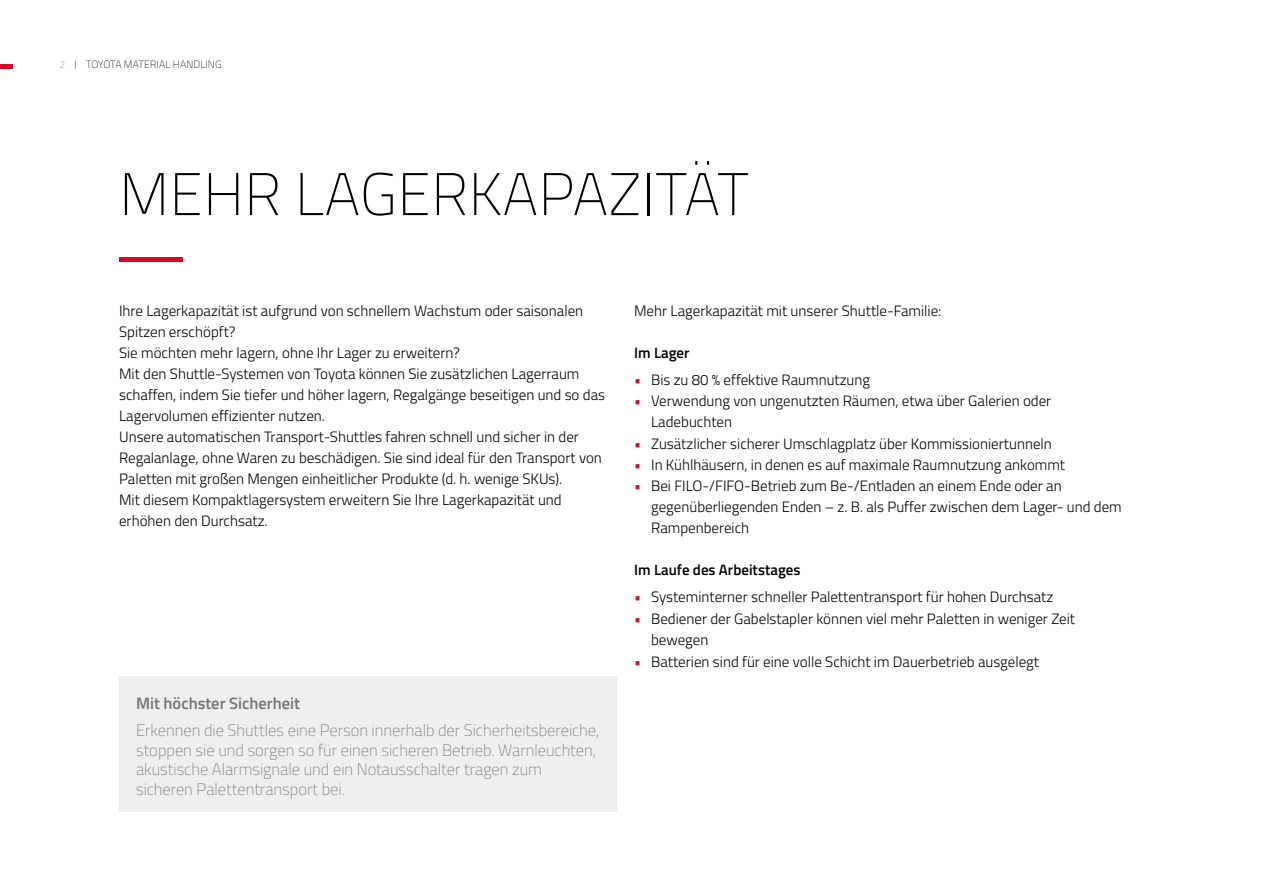
<style>
.page{position:relative;width:1263px;height:893px;background:#fff}
.page>*{position:absolute;margin:0;border:0;box-sizing:border-box;transform-origin:0 0}
.t1{font:100 60px "Titillium";letter-spacing:.01em;color:#000}
.t2{font:100 16.5px/19.8px "Titillium";color:#777375}
.t3{font:600 16.5px "Titillium";color:#777375}
.t4{font:300 15px/21px "Titillium";color:#000}
.t5{font:600 15px "Titillium";color:#000}
.t6{font:100 10.5px "Titillium Web";letter-spacing:.01em;color:#000}
.s1{font-family:"Titillium";font-weight:400;color:#c6c6c6}
.s2{font-size:8.4px}
.s3{font-weight:400;color:#d70926}
</style>
<div class="page">
<div style="left:0;top:64px;width:13px;height:5px;background:#d70926"></div>
<hr style="left:119px;top:258px;width:64px;height:4px;background:#d70926">
<div style="left:119px;top:677px;width:497px;height:135px;background:#efefef"></div>
<p class="t6" style="left:60px;top:57px;width:163px"><span class="s1">2</span> <span class="s2">|</span> TOYOTA MATERIAL HANDLING</p>
<h1 class="t1" style="left:119px;top:151px;width:631px">MEHR LAGERKAPAZITÄT</h1>
<p class="t4" style="left:119px;top:299px;width:488px">Ihre Lagerkapazität ist aufgrund von schnellem Wachstum oder saisonalen Spitzen erschöpft?<br>Sie möchten mehr lagern, ohne Ihr Lager zu erweitern?<br>Mit den Shuttle-Systemen von Toyota können Sie zusätzlichen Lagerraum schaffen, indem Sie tiefer und höher lagern, Regalgänge beseitigen und so das Lagervolumen effizienter nutzen.<br>Unsere automatischen Transport-Shuttles fahren schnell und sicher in der Regalanlage, ohne Waren zu beschädigen. Sie sind ideal für den Transport von Paletten mit großen Mengen einheitlicher Produkte (d. h. wenige SKUs).<br>Mit diesem Kompaktlagersystem erweitern Sie Ihre Lagerkapazität und erhöhen den Durchsatz.</p>
<p class="t4" style="left:634px;top:299px;width:309px">Mehr Lagerkapazität mit unserer Shuttle-Familie:</p>
<p class="t5" style="left:634px;top:341px;width:57px">Im Lager</p>
<p class="t4" style="left:634px;top:368px;width:237px"><span class="s3">•</span> Bis zu 80 % effektive Raumnutzung</p>
<p class="t4" style="left:651px;top:390px;width:402px;text-indent:-17px"><span class="s3">•</span> Verwendung von ungenutzten Räumen, etwa über Galerien oder<br>Ladebuchten</p>
<p class="t4" style="left:634px;top:432px;width:419px"><span class="s3">•</span> Zusätzlicher sicherer Umschlagplatz über Kommissioniertunneln</p>
<p class="t4" style="left:634px;top:454px;width:433px"><span class="s3">•</span> In Kühlhäusern, in denen es auf maximale Raumnutzung ankommt</p>
<p class="t4" style="left:651px;top:475px;width:472px;text-indent:-17px"><span class="s3">•</span> Bei FILO-/FIFO-Betrieb zum Be-/Entladen an einem Ende oder an gegenüberliegenden Enden – z. B. als Puffer zwischen dem Lager- und dem<br>Rampenbereich</p>
<p class="t5" style="left:634px;top:559px;width:168px">Im Laufe des Arbeitstages</p>
<p class="t4" style="left:634px;top:586px;width:421px"><span class="s3">•</span> Systeminterner schneller Palettentransport für hohen Durchsatz</p>
<p class="t4" style="left:651px;top:608px;width:425px;text-indent:-17px"><span class="s3">•</span> Bediener der Gabelstapler können viel mehr Paletten in weniger Zeit bewegen</p>
<p class="t4" style="left:634px;top:650px;width:406px"><span class="s3">•</span> Batterien sind für eine volle Schicht im Dauerbetrieb ausgelegt</p>
<p class="t3" style="left:136px;top:691px;width:166px">Mit höchster Sicherheit</p>
<p class="t2" style="left:136px;top:719px;width:465px">Erkennen die Shuttles eine Person innerhalb der Sicherheitsbereiche, stoppen sie und sorgen so für einen sicheren Betrieb. Warnleuchten, akustische Alarmsignale und ein Notausschalter tragen zum sicheren Palettentransport bei.</p>
</div>
